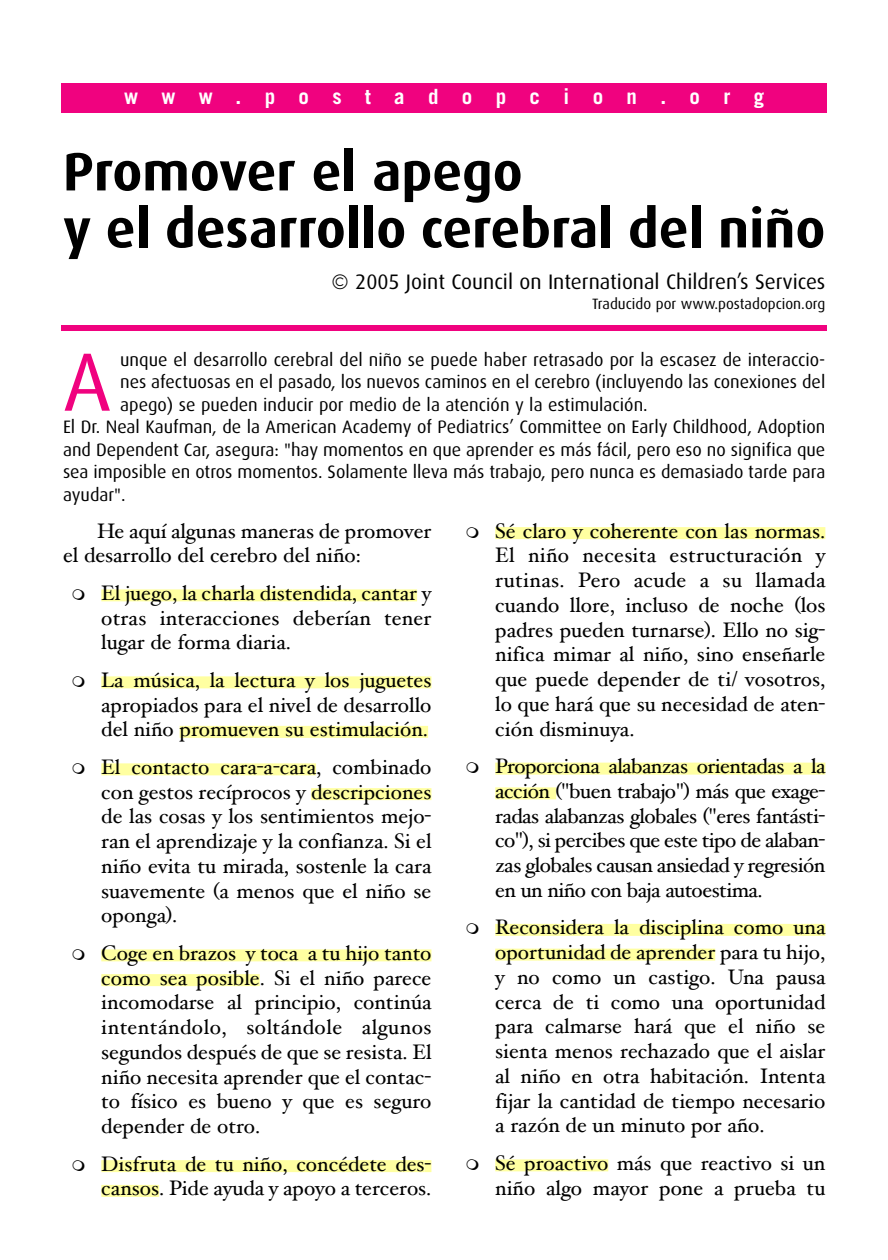
<style>
.page{position:relative;width:888px;height:1260px;background:#fff}
.page>*{position:absolute;margin:0;border:0;box-sizing:border-box;transform-origin:0 0}
.t1{font:82.8px "Dax";color:#f0027f}
.t2{font:700 54px/57px "Dax";color:#000}
.t3{font:21px/24.8px "Hoefler Text";color:#000;text-align:justify}
.t4{font:21px "Dax";color:#000}
.t5{font:700 21px "Trade Gothic";letter-spacing:1.11em;color:#fff}
.t6{font:18px "Dax";color:#000}
.t7{font:15px "Dax";color:#000}
</style>
<div class="page">
<div style="left:62px;top:84px;width:765px;height:29px;background:#f0027f"></div>
<div style="left:62px;top:326px;width:765px;height:5px;background:#f0027f"></div>
<div style="left:101px;top:589px;width:191px;height:12px;background:#ffffa1"></div>
<div style="left:292px;top:589px;width:125px;height:12px;background:#ffffa1"></div>
<div style="left:101px;top:676px;width:313px;height:12px;background:#ffffa1"></div>
<div style="left:414px;top:676px;width:17px;height:12px;background:#ffffa1"></div>
<div style="left:180px;top:726px;width:69px;height:12px;background:#ffffa1"></div>
<div style="left:249px;top:726px;width:179px;height:12px;background:#ffffa1"></div>
<div style="left:101px;top:763px;width:40px;height:12px;background:#ffffa1"></div>
<div style="left:141px;top:763px;width:57px;height:12px;background:#ffffa1"></div>
<div style="left:198px;top:763px;width:118px;height:12px;background:#ffffa1"></div>
<div style="left:311px;top:788px;width:120px;height:12px;background:#ffffa1"></div>
<div style="left:101px;top:949px;width:167px;height:12px;background:#ffffa1"></div>
<div style="left:268px;top:949px;width:152px;height:12px;background:#ffffa1"></div>
<div style="left:420px;top:949px;width:11px;height:12px;background:#ffffa1"></div>
<div style="left:101px;top:974px;width:10px;height:12px;background:#ffffa1"></div>
<div style="left:111px;top:974px;width:149px;height:12px;background:#ffffa1"></div>
<div style="left:101px;top:1160px;width:39px;height:12px;background:#ffffa1"></div>
<div style="left:140px;top:1160px;width:8px;height:12px;background:#ffffa1"></div>
<div style="left:148px;top:1160px;width:158px;height:12px;background:#ffffa1"></div>
<div style="left:306px;top:1160px;width:71px;height:12px;background:#ffffa1"></div>
<div style="left:377px;top:1160px;width:48px;height:12px;background:#ffffa1"></div>
<div style="left:425px;top:1160px;width:6px;height:12px;background:#ffffa1"></div>
<div style="left:101px;top:1185px;width:58px;height:12px;background:#ffffa1"></div>
<div style="left:495px;top:527px;width:104px;height:12px;background:#ffffa1"></div>
<div style="left:599px;top:527px;width:70px;height:12px;background:#ffffa1"></div>
<div style="left:669px;top:527px;width:26px;height:12px;background:#ffffa1"></div>
<div style="left:695px;top:527px;width:45px;height:12px;background:#ffffa1"></div>
<div style="left:740px;top:527px;width:72px;height:12px;background:#ffffa1"></div>
<div style="left:812px;top:527px;width:13px;height:12px;background:#ffffa1"></div>
<div style="left:495px;top:763px;width:12px;height:12px;background:#ffffa1"></div>
<div style="left:507px;top:763px;width:173px;height:12px;background:#ffffa1"></div>
<div style="left:680px;top:763px;width:96px;height:12px;background:#ffffa1"></div>
<div style="left:776px;top:763px;width:49px;height:12px;background:#ffffa1"></div>
<div style="left:495px;top:787px;width:61px;height:12px;background:#ffffa1"></div>
<div style="left:495px;top:924px;width:15px;height:12px;background:#ffffa1"></div>
<div style="left:510px;top:924px;width:19px;height:12px;background:#ffffa1"></div>
<div style="left:529px;top:924px;width:214px;height:12px;background:#ffffa1"></div>
<div style="left:743px;top:924px;width:82px;height:12px;background:#ffffa1"></div>
<div style="left:495px;top:949px;width:42px;height:12px;background:#ffffa1"></div>
<div style="left:537px;top:949px;width:178px;height:12px;background:#ffffa1"></div>
<div style="left:495px;top:1159px;width:113px;height:12px;background:#ffffa1"></div>
<p class="t5" style="left:124px;top:88px;width:642px">www.postadopcion.org</p>
<p class="t2" style="left:63px;top:149px;width:764px">Promover el apego<br>y el desarrollo cerebral del niño</p>
<p class="t4" style="left:332px;top:275px;width:495px">© 2005 Joint Council on International Children’s Services</p>
<p class="t7" style="left:592px;top:298px;width:235px">Traducido por www.postadopcion.org</p>
<p class="t1" style="left:63px;top:354px;width:50px">A</p>
<p class="t6" style="left:120px;top:353px;width:707px">unque el desarrollo cerebral del niño se puede haber retrasado por la escasez de interaccio-</p>
<p class="t6" style="left:120px;top:376px;width:707px">nes afectuosas en el pasado, los nuevos caminos en el cerebro (incluyendo las conexiones del</p>
<p class="t6" style="left:120px;top:398px;width:529px">apego) se pueden inducir por medio de la atención y la estimulación.</p>
<p class="t6" style="left:63px;top:421px;width:764px">El Dr. Neal Kaufman, de la American Academy of Pediatrics’ Committee on Early Childhood, Adoption</p>
<p class="t6" style="left:63px;top:443px;width:764px">and Dependent Car, asegura: "hay momentos en que aprender es más fácil, pero eso no significa que</p>
<p class="t6" style="left:63px;top:466px;width:764px">sea imposible en otros momentos. Solamente lleva más trabajo, pero nunca es demasiado tarde para</p>
<p class="t6" style="left:63px;top:488px;width:64px">ayudar".</p>
<p class="t3" style="left:63px;top:521px;width:370px;text-indent:34px">He aquí algunas maneras de promover el desarrollo del cerebro del niño:</p>
<p class="t3" style="left:101px;top:583px;width:332px">El juego, la charla distendida, cantar y otras interacciones deberían tener lugar de forma diaria.</p>
<p class="t3" style="left:101px;top:670px;width:332px">La música, la lectura y los juguetes apropiados para el nivel de desarrollo del niño promueven su estimulación.</p>
<p class="t3" style="left:101px;top:757px;width:332px">El contacto cara-a-cara, combinado con gestos recíprocos y descripciones de las cosas y los sentimientos mejo&shy;ran el aprendizaje y la confianza. Si el niño evita tu mirada, sostenle la cara suavemente (a menos que el niño se oponga).</p>
<p class="t3" style="left:101px;top:943px;width:332px">Coge en brazos y toca a tu hijo tanto como sea posible. Si el niño parece incomodarse al principio, continúa intentándolo, soltándole algunos segundos después de que se resista. El niño necesita aprender que el contac&shy;to físico es bueno y que es seguro depender de otro.</p>
<p class="t3" style="left:101px;top:1154px;width:332px">Disfruta de tu niño, concédete des&shy;cansos. Pide ayuda y apoyo a terceros.</p>
<p class="t3" style="left:495px;top:521px;width:332px">Sé claro y coherente con las normas.<br>El niño necesita estructuración y rutinas. Pero acude a su llamada cuando llore, incluso de noche (los padres pueden turnarse). Ello no sig&shy;nifica mimar al niño, sino enseñarle que puede depender de ti/ vosotros, lo que hará que su necesidad de aten&shy;ción disminuya.</p>
<p class="t3" style="left:495px;top:756px;width:332px">Proporciona alabanzas orientadas a la acción ("buen trabajo") más que exage&shy;radas alabanzas globales ("eres fantásti&shy;co"), si percibes que este tipo de alaban&shy;zas globales causan ansiedad y regresión en un niño con baja autoestima.</p>
<p class="t3" style="left:495px;top:918px;width:332px">Reconsidera la disciplina como una oportunidad de aprender para tu hijo, y no como un castigo. Una pausa cerca de ti como una oportunidad para calmarse hará que el niño se sienta menos rechazado que el aislar al niño en otra habitación. Intenta fijar la cantidad de tiempo necesario a razón de un minuto por año.</p>
<p class="t3" style="left:495px;top:1153px;width:332px">Sé proactivo más que reactivo si un niño algo mayor pone a prueba tu</p>
</div>
